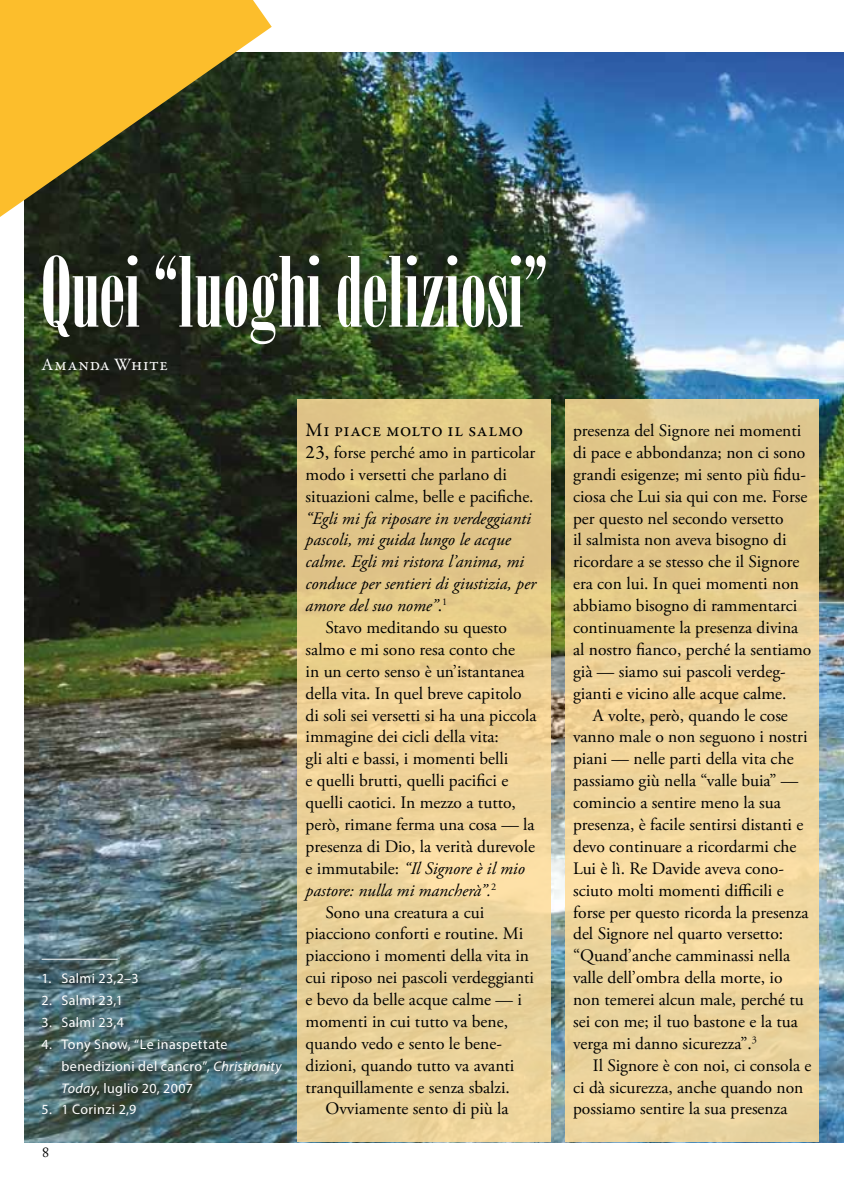
<style>
.page{position:relative;width:844px;height:1191px;background:#fff}
.page>*{position:absolute;margin:0;border:0;box-sizing:border-box;transform-origin:0 0}
.t1{font:96.25px "Onyx";color:#fff}
.t2{font:19.25px "Garamond Premr Pro";letter-spacing:.015em;color:#000}
.t3{font:17.5px/21.9px "Adobe Garamond Pro";color:#000}
.t4{font:italic 17.5px "Adobe Garamond Pro";color:#000}
.t5{font:17.5px "Garamond Premr Pro";letter-spacing:.035em;color:#fff}
.t6{font:14px/21.9px "Myriad Pro";letter-spacing:.025em;color:#fff}
.t7{font:14px "Adobe Caslon Pro";color:#000}
.s1{font-style:italic}
.s2{font-family:"Garamond Premr Pro";font-size:19.25px}
.s3{font-style:normal}
</style>
<div class="page">
<img style="left:25px;top:52px;width:818px;height:1090px">
<svg style="left:297px;top:399px;width:253px;height:743px;background:#e8ce92"></svg>
<svg style="left:565px;top:399px;width:253px;height:743px;background:#ead197"></svg>
<svg style="left:0;top:0;width:272px;height:217px;background:#9d7f27"></svg>
<div style="left:41px;top:971px;width:249px;height:153px;background:#000;opacity:.75"></div>
<hr style="left:42px;top:958px;width:76px;height:1px;background:#fff">
<h1 class="t1" style="left:42px;top:237px;width:508px">Quei “luoghi deliziosi”</h1>
<p class="t5" style="left:42px;top:354px;width:128px">Amanda White</p>
<p class="t6" style="left:42px;top:967px;width:98px">1. Salmi 23,2–3</p>
<p class="t6" style="left:42px;top:989px;width:83px">2. Salmi 23,1</p>
<p class="t6" style="left:42px;top:1011px;width:84px">3. Salmi 23,4</p>
<p class="t6" style="left:61px;top:1033px;width:222px;text-indent:-20px">4. Tony Snow, “Le inaspettate benedizioni del cancro”, <span class="s1">Christianity<br>Today</span>, luglio 20, 2007</p>
<p class="t6" style="left:42px;top:1098px;width:96px">5. 1 Corinzi 2,9</p>
<p class="t7" style="left:42px;top:1144px;width:8px">8</p>
<p class="t2" style="left:305px;top:418px;width:219px">Mi piace molto il salmo</p>
<p class="t3" style="left:305px;top:442px;width:231px"><span class="s2">23,</span> forse perché amo in particolar modo i versetti che parlano di situazioni calme, belle e pacifiche.</p>
<p class="t4" style="left:305px;top:507px;width:227px">“Egli mi fa riposare in verdeggianti</p>
<p class="t4" style="left:305px;top:529px;width:207px">pascoli, mi guida lungo le acque</p>
<p class="t4" style="left:305px;top:551px;width:220px">calme. Egli mi ristora l’anima, mi</p>
<p class="t4" style="left:305px;top:573px;width:232px">conduce per sentieri di giustizia, per</p>
<p class="t4" style="left:305px;top:595px;width:143px">amore del suo nome”<span class="s3">.</span><sup>1</sup></p>
<p class="t3" style="left:325px;top:617px;width:183px">Stavo meditando su questo</p>
<p class="t3" style="left:305px;top:639px;width:211px">salmo e mi sono resa conto che</p>
<p class="t3" style="left:305px;top:661px;width:220px">in un certo senso è un’istantanea</p>
<p class="t3" style="left:305px;top:683px;width:217px">della vita. In quel breve capitolo</p>
<p class="t3" style="left:305px;top:704px;width:232px">di soli sei versetti si ha una piccola</p>
<p class="t3" style="left:305px;top:726px;width:195px">immagine dei cicli della vita:</p>
<p class="t3" style="left:305px;top:748px;width:204px">gli alti e bassi, i momenti belli</p>
<p class="t3" style="left:305px;top:770px;width:204px">e quelli brutti, quelli pacifici e</p>
<p class="t3" style="left:305px;top:792px;width:212px">quelli caotici. In mezzo a tutto,</p>
<p class="t3" style="left:305px;top:814px;width:230px">però, rimane ferma una cosa — la</p>
<p class="t3" style="left:305px;top:836px;width:231px">presenza di Dio, la verità durevole</p>
<p class="t4" style="left:305px;top:857px;width:221px"><span class="s3">e immutabile:</span> “Il Signore è il mio</p>
<p class="t4" style="left:305px;top:879px;width:192px">pastore: nulla mi mancherà”.<sup>2</sup></p>
<p class="t3" style="left:325px;top:901px;width:160px">Sono una creatura a cui</p>
<p class="t3" style="left:305px;top:923px;width:219px">piacciono conforti e routine. Mi</p>
<p class="t3" style="left:305px;top:945px;width:225px">piacciono i momenti della vita in</p>
<p class="t3" style="left:305px;top:967px;width:230px">cui riposo nei pascoli verdeggianti</p>
<p class="t3" style="left:305px;top:989px;width:218px">e bevo da belle acque calme — i</p>
<p class="t3" style="left:305px;top:1011px;width:204px">momenti in cui tutto va bene,</p>
<p class="t3" style="left:305px;top:1033px;width:198px">quando vedo e sento le bene-</p>
<p class="t3" style="left:305px;top:1054px;width:210px">dizioni, quando tutto va avanti</p>
<p class="t3" style="left:305px;top:1076px;width:206px">tranquillamente e senza sbalzi.</p>
<p class="t3" style="left:325px;top:1098px;width:185px">Ovviamente sento di più la</p>
<p class="t3" style="left:573px;top:420px;width:240px">presenza del Signore nei momenti di pace e abbondanza; non ci sono grandi esigenze; mi sento più fidu&shy;ciosa che Lui sia qui con me. Forse per questo nel secondo versetto<br>il salmista non aveva bisogno di ricordare a se stesso che il Signore era con lui. In quei momenti non abbiamo bisogno di rammentarci continuamente la presenza divina al nostro fianco, perché la sentiamo già — siamo sui pascoli verdeg&shy;gianti e vicino alle acque calme.</p>
<p class="t3" style="left:573px;top:704px;width:237px;text-indent:20px">A volte, però, quando le cose vanno male o non seguono i nostri piani — nelle parti della vita che passiamo giù nella “valle buia” — comincio a sentire meno la sua presenza, è facile sentirsi distanti e devo continuare a ricordarmi che<br>Lui è lì. Re Davide aveva cono&shy;sciuto molti momenti difficili e forse per questo ricorda la presenza del Signore nel quarto versetto: “Quand’anche camminassi nella valle dell’ombra della morte, io non temerei alcun male, perché tu sei con me; il tuo bastone e la tua verga mi danno sicurezza”.<sup>3</sup></p>
<p class="t3" style="left:573px;top:1054px;width:240px;text-indent:20px">Il Signore è con noi, ci consola e ci dà sicurezza, anche quando non possiamo sentire la sua presenza</p>
</div>
